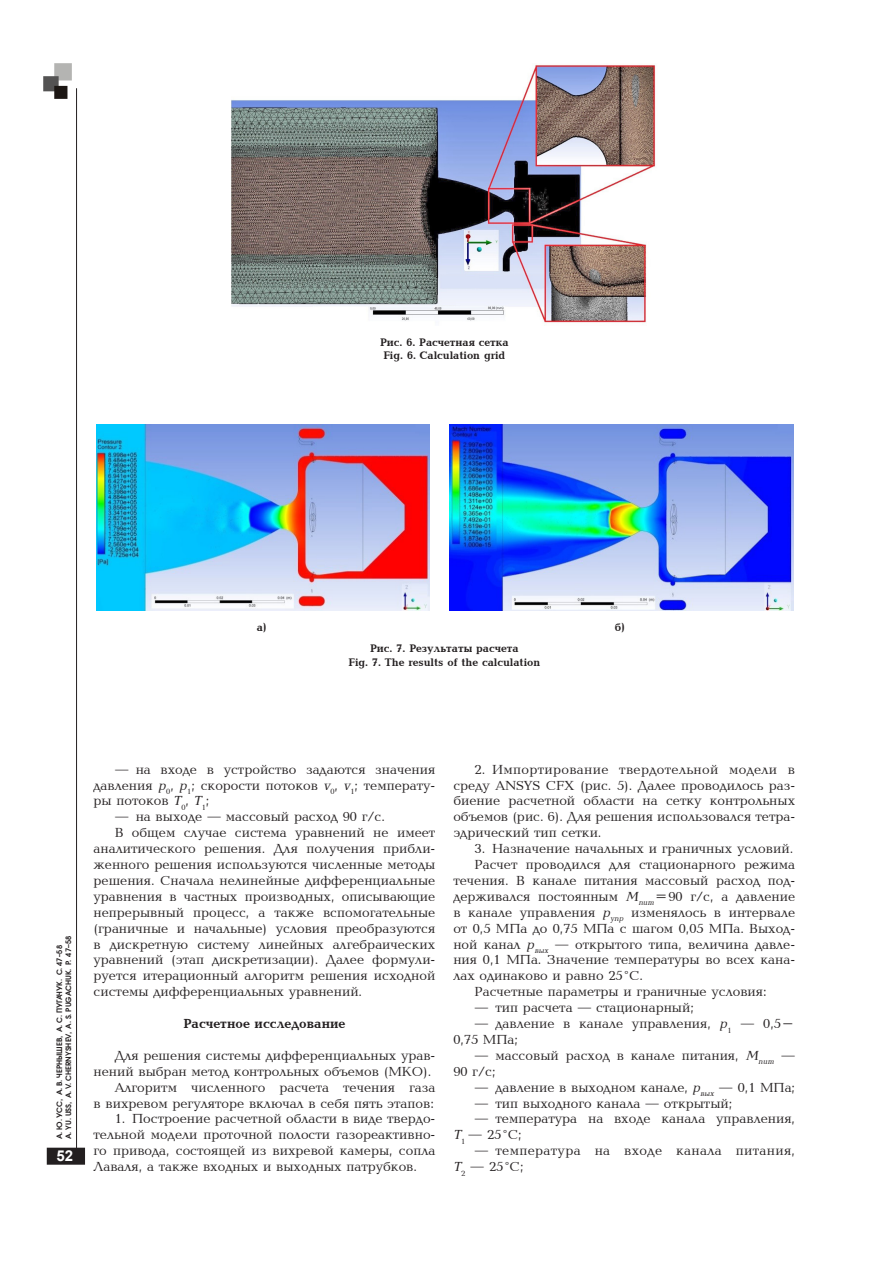
<style>
.page{position:relative;width:893px;height:1263px;background:#fff}
.page>*{position:absolute;margin:0;border:0;box-sizing:border-box;transform-origin:0 0}
.t1{font:700 15px "Arial";color:#fff}
.основной_текст{font:13.5px/15.9px "Baltica CTT";color:#231f20;text-align:justify}
.основной_текст-2{font:13.5px/15.9px "Baltica CTT";letter-spacing:.025em;color:#231f20}
.основной_текст-3{font:700 13.5px "Baltica C";color:#231f20}
.аннотация{font:700 11.25px "Baltica C";color:#231f20}
.t2{font:600 7.5px/9px "Avant Garde Gothic C";color:#231f20}
.s1{font-family:"AXP Baltica C Italic"}
</style>
<div class="page">
<div style="left:48px;top:1148px;width:36px;height:16px;background:#231f20"></div>
<div style="left:47px;top:1148px;width:38px;height:17px;border:2px solid #231f20"></div>
<img style="left:43px;top:63px;width:29px;height:36px">
<hr style="left:76px;top:88px;width:1px;height:1068px;background:#231f20">
<img style="left:231px;top:65px;width:425px;height:258px">
<img style="left:97px;top:424px;width:333px;height:186px">
<img style="left:449px;top:424px;width:344px;height:186px">
<p class="аннотация" style="left:380px;top:336px;width:130px">Рис. 6. Расчетная сетка</p>
<p class="аннотация" style="left:383px;top:350px;width:123px">Fig. 6. Calculation grid</p>
<p class="аннотация" style="left:257px;top:621px;width:12px">а)</p>
<p class="аннотация" style="left:615px;top:621px;width:12px">б)</p>
<p class="аннотация" style="left:370px;top:642px;width:150px">Рис. 7. Результаты расчета</p>
<p class="аннотация" style="left:348px;top:656px;width:193px">Fig. 7. The results of the calculation</p>
<p class="t2" style="left:55px;top:1139px;width:205px;rotate:-90deg">А. Ю. УСС, А. В. ЧЕРНЫШЕВ, А. С. ПУГАЧУК. С. 47–58<br>A. YU. USS, A. V. CHERNYSHEV, A. S. PUGACHUK. P. 47–58</p>
<p class="t1" style="left:57px;top:1145px;width:18px">52</p>
<p class="основной_текст" style="left:94px;top:762px;width:343px;text-indent:21px">— на входе в устройство задаются значения давления <span class="s1">p</span><sub>0</sub>, <span class="s1">p</span><sub>1</sub>; скорости потоков <span class="s1">v</span><sub>0</sub>, <span class="s1">v</span><sub>1</sub>; температу&shy;ры потоков <span class="s1">T</span><sub>0</sub>, <span class="s1">T</span><sub>1</sub>;</p>
<p class="основной_текст" style="left:115px;top:809px;width:272px">— на выходе — массовый расход 90 г/c.</p>
<p class="основной_текст" style="left:94px;top:825px;width:343px;text-indent:21px">В общем случае система уравнений не имеет аналитического решения. Для получения прибли&shy;женного решения используются численные методы решения. Сначала нелинейные дифференциальные уравнения в частных производных, описывающие непрерывный процесс, а также вспомогательные (граничные и начальные) условия преобразуются в дискретную систему линейных алгебраических уравнений (этап дискретизации). Далее формули&shy;руется итерационный алгоритм решения исходной системы дифференциальных уравнений.</p>
<p class="основной_текст-3" style="left:183px;top:1016px;width:163px">Расчетное исследование</p>
<p class="основной_текст" style="left:94px;top:1048px;width:343px;text-align:right">Для решения системы дифференциальных урав&shy;нений выбран метод контрольных объемов (МКО).</p>
<p class="основной_текст" style="left:94px;top:1080px;width:343px;text-align:right">Алгоритм численного расчета течения газа<br>в вихревом регуляторе включал в себя пять этапов:</p>
<p class="основной_текст" style="left:94px;top:1112px;width:343px;text-indent:21px">1. Построение расчетной области в виде твердо&shy;тельной модели проточной полости газореактивно&shy;го привода, состоящей из вихревой камеры, сопла Лаваля, а также входных и выходных патрубков.</p>
<p class="основной_текст" style="left:453px;top:762px;width:343px;text-indent:21px">2. Импортирование твердотельной модели в среду ANSYS CFX (рис. 5). Далее проводилось раз&shy;биение расчетной области на сетку контрольных объемов (рис. 6). Для решения использовался тетра&shy;эдрический тип сетки.</p>
<p class="основной_текст" style="left:475px;top:841px;width:320px">3. Назначение начальных и граничных условий.</p>
<p class="основной_текст" style="left:453px;top:857px;width:343px;text-indent:21px">Расчет проводился для стационарного режима течения. В канале питания массовый расход под&shy;держивался постоянным <span class="s1">M</span><sub>пит</sub>=90 г/c, а давление в канале управления <span class="s1">p</span><sub>упр</sub> изменялось в интервале от 0,5 МПа до 0,75 МПа с шагом 0,05 МПа. Выход&shy;ной канал <span class="s1">p</span><sub>вых</sub> — открытого типа, величина давле&shy;ния 0,1 МПа. Значение температуры во всех кана&shy;лах одинаково и равно 25°С.</p>
<p class="основной_текст" style="left:475px;top:984px;width:294px">Расчетные параметры и граничные условия:</p>
<p class="основной_текст" style="left:475px;top:1000px;width:221px">— тип расчета — стационарный;</p>
<p class="основной_текст" style="left:453px;top:1016px;width:343px;text-indent:21px">— давление в канале управления, <span class="s1">p</span><sub>1</sub> — 0,5–<br>0,75 МПа;</p>
<p class="основной_текст" style="left:453px;top:1048px;width:343px;text-indent:21px">— массовый расход в канале питания, <span class="s1">М</span><sub>пит</sub> —<br>90 г/c;</p>
<p class="основной_текст" style="left:475px;top:1080px;width:322px">— давление в выходном канале, <span class="s1">p</span><sub>вых</sub> — 0,1 МПа;</p>
<p class="основной_текст" style="left:475px;top:1096px;width:259px">— тип выходного канала — открытый;</p>
<p class="основной_текст" style="left:453px;top:1112px;width:343px;text-indent:21px">— температура на входе канала управления,<br><span class="s1">T</span><sub>1</sub> — 25°С;</p>
<p class="основной_текст-2" style="left:453px;top:1143px;width:343px;text-indent:21px">— температура на входе канала питания,<br><span class="s1">T</span><sub>2</sub> — 25°С;</p>
</div>
